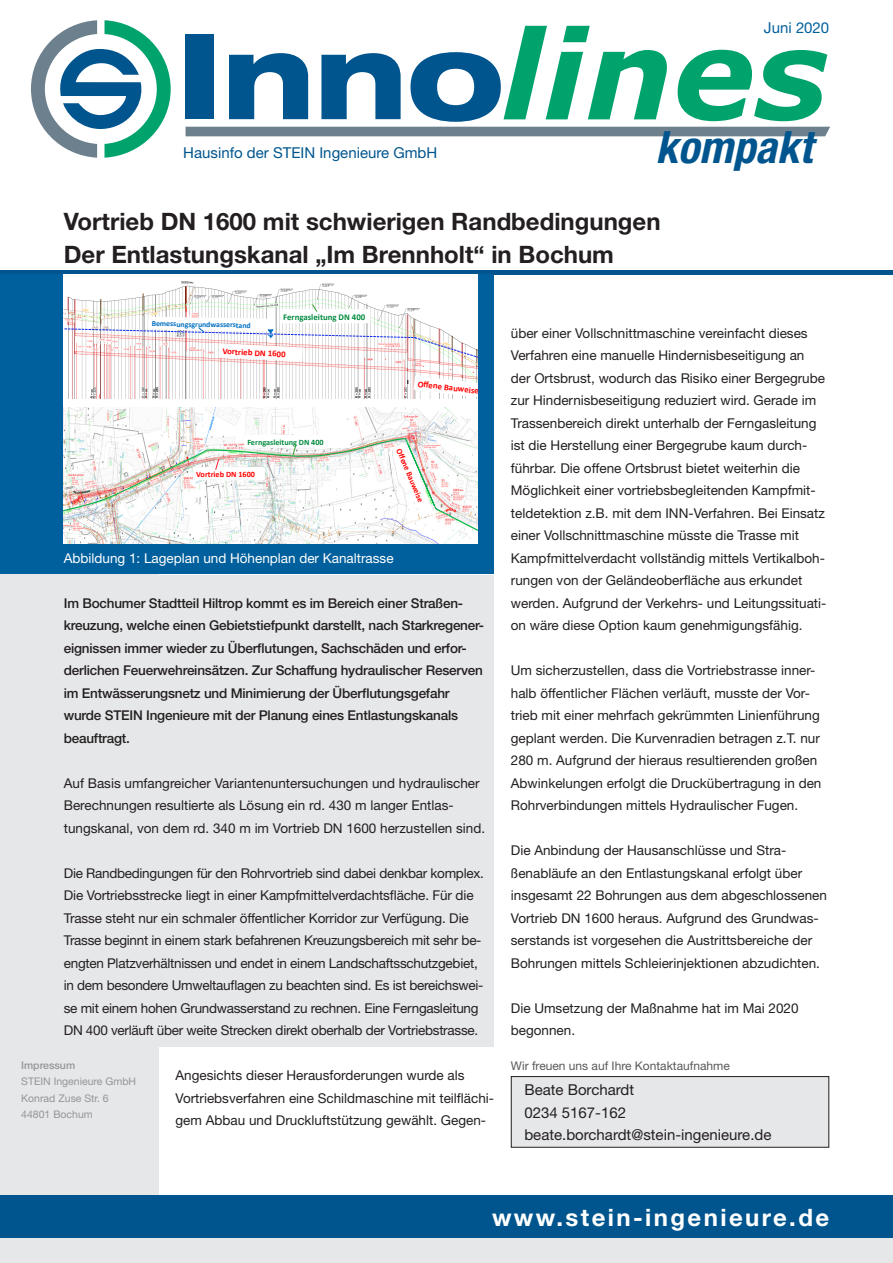
<style>
.page{position:relative;width:893px;height:1263px;background:#fff}
.page>*{position:absolute;margin:0;border:0;box-sizing:border-box;transform-origin:0 0}
.t1{font:italic 700 123.15px "Verdana";color:#00a36c}
.t2{font:italic 700 condensed 44.55px "Helvetica Neue";color:#00558e}
.Überschrift_1{font:700 24px "Helvetica Neue";color:#231f20}
.URL_unten{font:700 24px "Helvetica Neue";letter-spacing:.1em;color:#fff}
.t3{font:300 21.45px "Calibri";color:#000}
.Kontakt{font:15px/22.5px "Helvetica Neue";color:#231f20}
.t4{font:15px "Helvetica Neue";color:#00558e}
.Kolumnentitel{font:15px "Helvetica Neue";color:#00609d}
.t5{font:13.5px/22.5px "Helvetica Neue";color:#231f20}
.t6{font:13.5px/22.5px "Helvetica Neue";letter-spacing:-.02em;color:#231f20}
.Standard_Headline{font:500 13.5px/22.5px "Helvetica Neue";letter-spacing:-.015em;color:#231f20}
.Bildunterschrift_inv{font:13.5px "Helvetica Neue";color:#fff}
.Bildunterschrift{font:12px "Helvetica Neue";color:#57585a}
.t7{font:10.5px/16.5px "Helvetica Neue";color:#939598}
.t8{font:500 10.5px "Helvetica Neue";color:#939598}
.t9{font:700 8.85px "Calibri";color:#f00}
.t10{font:700 8.85px "Calibri";color:#008a3e}
.t11{font:700 8.25px "Calibri";color:#f00}
.t12{font:700 8.25px "Calibri";color:#008a3e}
.t13{font:700 7.8px "Calibri";color:#0070c0}
.s1{font-family:"Helvetica Neue";font-weight:800;font-style:normal;font-stretch:expanded;font-size:118.8px;color:#00558e}
</style>
<div class="page">
<div style="left:0;top:274px;width:159px;height:941px;background:#e6e7e9"></div>
<div style="left:0;top:1220px;width:893px;height:43px;background:#e6e7e9"></div>
<hr style="left:0;top:270px;width:893px;height:4px;background:#00558e">
<div style="left:186px;top:127px;width:644px;height:9px;background:#6d808d"></div>
<svg style="left:31px;top:20px;width:140px;height:138px"></svg>
<div style="left:0;top:1195px;width:893px;height:43px;background:#00558e"></div>
<div style="left:0;top:274px;width:494px;height:299px;background:#00609d"></div>
<div style="left:64px;top:274px;width:414px;height:130px;background:#fff"></div>
<img style="left:67px;top:281px;width:411px;height:117px">
<svg style="left:466px;top:281px;width:12px;height:8px"></svg>
<svg style="left:394px;top:281px;width:31px;height:11px"></svg>
<svg style="left:67px;top:281px;width:15px;height:6px"></svg>
<svg style="left:408px;top:376px;width:70px;height:22px"></svg>
<svg style="left:64px;top:304px;width:414px;height:58px"></svg>
<div style="left:0;top:576px;width:494px;height:471px;background:#e6e7e9"></div>
<div style="left:511px;top:1076px;width:318px;height:71px;background:#e6e7e9"></div>
<div style="left:511px;top:1076px;width:318px;height:72px;border:1px solid #231f20"></div>
<div style="left:64px;top:404px;width:414px;height:139px;background:#fff"></div>
<img style="left:64px;top:407px;width:186px;height:136px">
<img style="left:250px;top:407px;width:228px;height:136px">
<img style="left:64px;top:435px;width:414px;height:105px">
<p class="Kolumnentitel" style="left:764px;top:19px;width:67px">Juni 2020</p>
<p class="t1" style="left:176px;top:-13px;width:653px"><span class="s1">Inno</span>lines</p>
<p class="t4" style="left:183px;top:143px;width:255px">Hausinfo der STEIN Ingenieure GmbH</p>
<p class="t2" style="left:655px;top:121px;width:158px">kompakt</p>
<p class="Überschrift_1" style="left:64px;top:206px;width:598px">Vortrieb DN 1600 mit schwierigen Randbedingungen</p>
<p class="Überschrift_1" style="left:64px;top:239px;width:552px">Der Entlastungskanal „Im Brennholt“ in Bochum</p>
<h3 class="t3" style="left:66px;top:218px;width:206px">Kanaltrasse - Höhenplan</h3>
<p class="t10" style="left:283px;top:314px;width:84px">Ferngasleitung DN 400</p>
<p class="t9" style="left:223px;top:348px;width:65px;rotate:3deg">Vortrieb DN 1600</p>
<p class="t13" style="left:152px;top:321px;width:101px;rotate:1deg">Bemessungsgrundwasserstand</p>
<p class="t12" style="left:247px;top:439px;width:78px">Ferngasleitung DN 400</p>
<p class="t11" style="left:196px;top:471px;width:60px">Vortrieb DN 1600</p>
<p class="t9" style="left:418px;top:380px;width:63px;rotate:7deg">Offene Bauweise</p>
<p class="t11" style="left:402px;top:448px;width:59px;rotate:67deg">Offene Bauweise</p>
<p class="Bildunterschrift_inv" style="left:64px;top:550px;width:331px">Abbildung 1: Lageplan und Höhenplan der Kanaltrasse</p>
<p class="Standard_Headline" style="left:64px;top:591px;width:422px">Im Bochumer Stadtteil Hiltrop kommt es im Bereich einer Straßen&shy;kreuzung, welche einen Gebietstiefpunkt darstellt, nach Starkregener&shy;eignissen immer wieder zu Überflutungen, Sachschäden und erfor&shy;derlichen Feuerwehreinsätzen. Zur Schaffung hydraulischer Reserven im Entwässerungsnetz und Minimierung der Überflutungsgefahr wurde STEIN Ingenieure mit der Planung eines Entlastungskanals beauftragt.</p>
<p class="t5" style="left:64px;top:771px;width:423px">Auf Basis umfangreicher Variantenuntersuchungen und hydraulischer<br>Berechnungen resultierte als Lösung ein rd. 430 m langer Entlas&shy;tungskanal, von dem rd. 340 m im Vortrieb DN 1600 herzustellen sind.</p>
<p class="t6" style="left:64px;top:861px;width:422px">Die Randbedingungen für den Rohrvortrieb sind dabei denkbar komplex.<br>Die Vortriebsstrecke liegt in einer Kampfmittelverdachtsfläche. Für die Trasse steht nur ein schmaler öffentlicher Korridor zur Verfügung. Die Trasse beginnt in einem stark befahrenen Kreuzungsbereich mit sehr be&shy;engten Platzverhältnissen und endet in einem Landschaftsschutzgebiet, in dem besondere Umweltauflagen zu beachten sind. Es ist bereichswei&shy;se mit einem hohen Grundwasserstand zu rechnen. Eine Ferngasleitung DN 400 verläuft über weite Strecken direkt oberhalb der Vortriebstrasse.</p>
<p class="t8" style="left:21px;top:1059px;width:55px">Impressum</p>
<p class="t7" style="left:21px;top:1073px;width:116px">STEIN Ingenieure GmbH<br>Konrad Zuse Str. 6<br>44801 Bochum</p>
<p class="t5" style="left:176px;top:1064px;width:320px">Angesichts dieser Herausforderungen wurde als<br>Vortriebsverfahren eine Schildmaschine mit teilflächi&shy;gem Abbau und Druckluftstützung gewählt. Gegen-</p>
<p class="t5" style="left:511px;top:321px;width:317px">über einer Vollschnittmaschine vereinfacht dieses Verfahren eine manuelle Hindernisbeseitigung an der Ortsbrust, wodurch das Risiko einer Bergegrube zur Hindernisbeseitigung reduziert wird. Gerade im Trassenbereich direkt unterhalb der Ferngasleitung ist die Herstellung einer Bergegrube kaum durch&shy;führbar. Die offene Ortsbrust bietet weiterhin die Möglichkeit einer vortriebsbegleitenden Kampfmit&shy;teldetektion z.B. mit dem INN-Verfahren. Bei Einsatz einer Vollschnittmaschine müsste die Trasse mit Kampfmittelverdacht vollständig mittels Vertikalboh&shy;rungen von der Geländeoberfläche aus erkundet werden. Aufgrund der Verkehrs- und Leitungssituati&shy;on wäre diese Option kaum genehmigungsfähig.</p>
<p class="t5" style="left:511px;top:659px;width:312px">Um sicherzustellen, dass die Vortriebstrasse inner&shy;halb öffentlicher Flächen verläuft, musste der Vor&shy;trieb mit einer mehrfach gekrümmten Linienführung geplant werden. Die Kurvenradien betragen z.T. nur 280 m. Aufgrund der hieraus resultierenden großen Abwinkelungen erfolgt die Druckübertragung in den Rohrverbindungen mittels Hydraulischer Fugen.</p>
<p class="t5" style="left:511px;top:839px;width:318px">Die Anbindung der Hausanschlüsse und Stra&shy;ßenabläufe an den Entlastungskanal erfolgt über insgesamt 22 Bohrungen aus dem abgeschlossenen Vortrieb DN 1600 heraus. Aufgrund des Grundwas&shy;serstands ist vorgesehen die Austrittsbereiche der Bohrungen mittels Schleierinjektionen abzudichten.</p>
<p class="t5" style="left:511px;top:996px;width:289px">Die Umsetzung der Maßnahme hat im Mai 2020 begonnen.</p>
<p class="Bildunterschrift" style="left:511px;top:1058px;width:220px">Wir freuen uns auf Ihre Kontaktaufnahme</p>
<p class="Kontakt" style="left:524px;top:1078px;width:249px">Beate Borchardt<br>0234 5167-162 beate.borchardt@stein-ingenieure.de</p>
<p class="URL_unten" style="left:492px;top:1202px;width:339px">www.stein-ingenieure.de</p>
</div>
